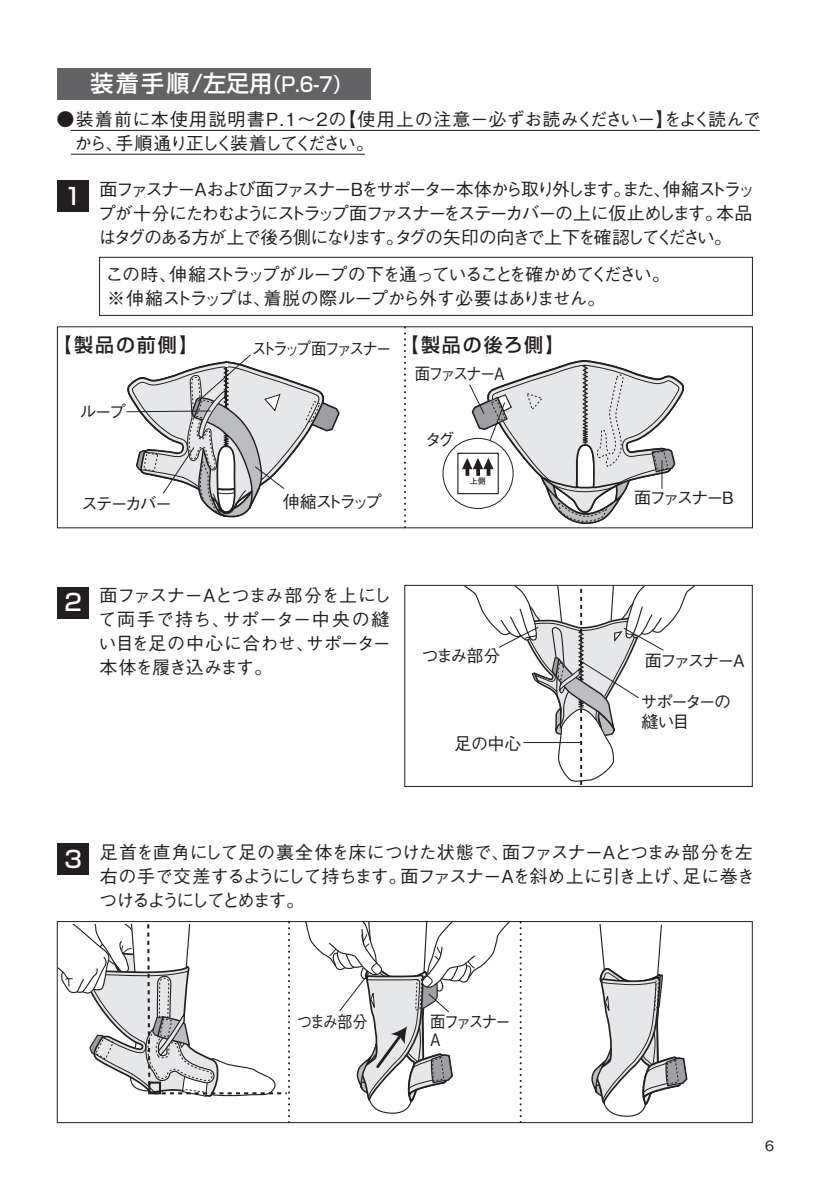
<style>
.page{position:relative;width:840px;height:1191px;background:#fff}
.page>*{position:absolute;margin:0;border:0;box-sizing:border-box;transform-origin:0 0}
.t1{font:500 23px "Shin Go Pro";letter-spacing:.1em;color:#fff}
.t2{font:500 19px "Shin Go Pro";letter-spacing:.1em;color:#231f20}
.t3{font:500 18px/24px "Gothic BBB Pro";letter-spacing:-.08em;color:#231f20;text-align:justify}
.t4{font:500 18px/24px "Gothic BBB Pro";letter-spacing:-.115em;color:#231f20}
.t5{font:500 18px/24px "Gothic BBB Pro";color:#231f20}
.t6{font:500 17px "Gothic BBB Pro";letter-spacing:-.135em;color:#231f20}
.t7{font:500 17px/18.4px "Gothic BBB Pro";letter-spacing:-.135em;color:#231f20;scale:.9 1}
.t8{font:500 17px "Gothic BBB Pro";letter-spacing:-.19em;color:#231f20;scale:.9 1}
.t9{font:500 17px/20.4px "Gothic BBB Pro";letter-spacing:-.11em;color:#231f20}
.t10{font:500 17px "Gothic BBB Pro";letter-spacing:-.225em;color:#231f20}
.t11{font:500 14.2px "Gothic BBB Pro";color:#231f20}
.t12{font:700 8px "Futo Go B101 Pro";color:#231f20}
.s1{font-size:20px}
.s2{font-family:"Shin Go Pro";font-size:23px;color:#fff}
</style>
<div class="page">
<div style="left:57px;top:843px;width:32px;height:32px;background:#231f20"></div>
<hr style="left:71px;top:130px;width:688px;height:1px;background:#231f20">
<hr style="left:71px;top:154px;width:294px;height:1px;background:#231f20">
<div style="left:57px;top:68px;width:313px;height:31px;background:#636366"></div>
<div style="left:57px;top:587px;width:32px;height:31px;background:#231f20"></div>
<div style="left:99px;top:257px;width:653px;height:59px;border:1px solid #231f20"></div>
<div style="left:57px;top:180px;width:32px;height:32px;background:#231f20"></div>
<svg style="left:403px;top:327px;width:2px;height:200px"></svg>
<div style="left:404px;top:585px;width:348px;height:202px;border:1px solid #231f20"></div>
<svg style="left:519px;top:922px;width:2px;height:200px"></svg>
<svg style="left:58px;top:922px;width:454px;height:200px"></svg>
<svg style="left:591px;top:922px;width:97px;height:202px"></svg>
<svg style="left:126px;top:354px;width:214px;height:164px"></svg>
<svg style="left:444px;top:360px;width:273px;height:425px"></svg>
<p class="t1" style="left:90px;top:64px;width:262px">装着手順/左足用<span class="s1">（P.6-7）</span></p>
<p class="t5" style="left:57px;top:105px;width:705px">●装着前に本使用説明書P.1～2の【使用上の注意－必ずお読みください－】をよく読んで　から、手順通り正しく装着してください。</p>
<p class="t1" style="left:64px;top:177px;width:19px">1</p>
<p class="t4" style="left:98px;top:175px;width:658px">面ファスナーAおよび面ファスナーBをサポーター本体から取り外します。また、伸縮ストラップが十分にたわむようにストラップ面ファスナーをステーカバーの上に仮止めします。本品はタグのある方が上で後ろ側になります。タグの矢印の向きで上下を確認してください。</p>
<p class="t3" style="left:105px;top:260px;width:566px">この時、伸縮ストラップがループの下を通っていることを確かめてください。※伸縮ストラップは、着脱の際ループから外す必要はありません。</p>
<p class="t2" style="left:53px;top:329px;width:147px">【製品の前側】</p>
<p class="t2" style="left:399px;top:329px;width:166px">【製品の後ろ側】</p>
<p class="t7" style="left:414px;top:362px;width:101px">面ファスナーA</p>
<p class="t8" style="left:251px;top:335px;width:157px">ストラップ面ファスナー</p>
<p class="t6" style="left:80px;top:397px;width:48px">ループ</p>
<p class="t6" style="left:81px;top:490px;width:92px">ステーカバー</p>
<p class="t10" style="left:283px;top:487px;width:100px">伸縮ストラップ</p>
<p class="t3" style="left:98px;top:581px;width:294px;text-indent:-34px"><span class="s2">2</span> 面ファスナーAとつまみ部分を上にして両手で持ち、サポーター中央の縫い目を足の中心に合わせ、サポーター本体を履き込みます。</p>
<p class="t6" style="left:424px;top:426px;width:32px">タグ</p>
<p class="t12" style="left:469px;top:475px;width:18px">上側</p>
<p class="t6" style="left:633px;top:484px;width:101px">面ファスナーB</p>
<p class="t6" style="left:421px;top:641px;width:80px">つまみ部分</p>
<p class="t6" style="left:644px;top:647px;width:101px">面ファスナーA</p>
<p class="t9" style="left:640px;top:689px;width:92px">サポーターの縫い目</p>
<p class="t6" style="left:454px;top:730px;width:69px">足の中心</p>
<p class="t3" style="left:99px;top:838px;width:656px;text-indent:-35px"><span class="s2">3</span> 足首を直角にして足の裏全体を床につけた状態で、面ファスナーAとつまみ部分を左右の手で交差するようにして持ちます。面ファスナーAを斜め上に引き上げ、足に巻きつけるようにしてとめます。</p>
<p class="t7" style="left:296px;top:1010px;width:80px">つまみ部分</p>
<p class="t7" style="left:430px;top:1010px;width:91px">面ファスナー<br>A</p>
<p class="t11" style="left:764px;top:1134px;width:10px">6</p>
</div>
